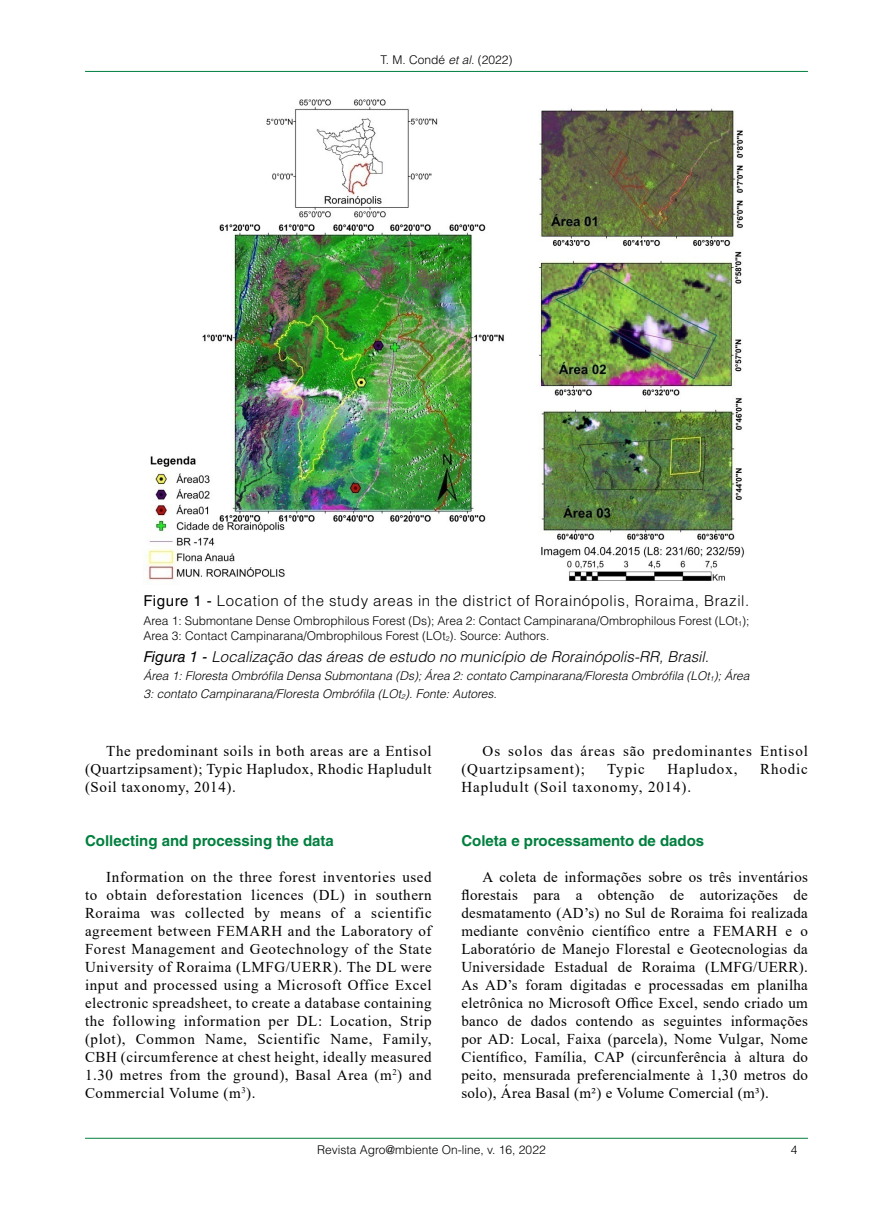
<style>
.page{position:relative;width:893px;height:1208px;background:#fff}
.page>*{position:absolute;margin:0;border:0;box-sizing:border-box;transform-origin:0 0}
.t1{font:15px/18px "Times New Roman";letter-spacing:.04em;color:#000101;text-align:justify}
.t2{font:15px/18px "Times New Roman";letter-spacing:.06em;color:#000101}
.t3{font:300 15px "Helvetica LT Std";letter-spacing:.04em;color:#000101}
.t4{font:italic 300 15px "Helvetica LT Std";color:#000101}
.t5{font:700 15px "Helvetica LT Std";color:#007f3e}
.t6{font:300 12px/15px "Helvetica LT Std";color:#000101}
.t7{font:italic 300 12px/18px "Helvetica LT Std";color:#000101}
.t8{font:300 12px "Helvetica LT Std";color:#000}
.s1{font-style:italic}
.s2{font-weight:400}
.s3{font-size:6.9px}
</style>
<div class="page">
<hr style="left:85px;top:71px;width:723px;height:1px;background:#007f3e">
<hr style="left:85px;top:1137px;width:723px;height:1px;background:#007f3e">
<img style="left:146px;top:99px;width:598px;height:482px">
<p class="t6" style="left:380px;top:52px;width:134px">T. M. Condé <span class="s1">et al.</span> (2022)</p>
<p class="t3" style="left:144px;top:591px;width:607px"><span class="s2">Figure 1 -</span> Location of the study areas in the district of Rorainópolis, Roraima, Brazil.</p>
<p class="t6" style="left:144px;top:613px;width:607px">Area 1: Submontane Dense Ombrophilous Forest (Ds); Area 2: Contact Campinarana/Ombrophilous Forest (LOt<span class="s3">1</span>);<br>Area 3: Contact Campinarana/Ombrophilous Forest (LOt<span class="s3">2</span>). Source: Authors.</p>
<p class="t4" style="left:144px;top:647px;width:567px"><span class="s2">Figura 1 -</span> Localização das áreas de estudo no município de Rorainópolis-RR, Brasil.</p>
<p class="t7" style="left:144px;top:667px;width:607px">Área 1: Floresta Ombrófila Densa Submontana (Ds); Área 2: contato Campinarana/Floresta Ombrófila (LOt<span class="s3">1</span>); Área<br>3: contato Campinarana/Floresta Ombrófila (LOt<span class="s3">2</span>). Fonte: Autores.</p>
<p class="t1" style="left:85px;top:742px;width:348px;text-indent:21px">The predominant soils in both areas are a Entisol (Quartzipsament); Typic Hapludox, Rhodic Hapludult (Soil taxonomy, 2014).</p>
<p class="t5" style="left:85px;top:832px;width:250px">Collecting and processing the data</p>
<p class="t1" style="left:85px;top:868px;width:348px;text-indent:21px">Information on the three forest inventories used to obtain deforestation licences (DL) in southern Roraima was collected by means of a scientific agreement between FEMARH and the Laboratory of Forest Management and Geotechnology of the State University of Roraima (LMFG/UERR). The DL were input and processed using a Microsoft Office Excel electronic spreadsheet, to create a database containing the following information per DL: Location, Strip (plot), Common Name, Scientific Name, Family, CBH (circumference at chest height, ideally measured 1.30 metres from the ground), Basal Area (m<sup>2</sup>) and Commercial Volume (m<sup>3</sup>).</p>
<p class="t2" style="left:461px;top:742px;width:348px;text-indent:21px">Os solos das áreas são predominantes Entisol (Quartzipsament);</p>
<p class="t1" style="left:607px;top:760px;width:39px">Typic</p>
<p class="t2" style="left:667px;top:760px;width:72px">Hapludox,</p>
<p class="t1" style="left:760px;top:760px;width:49px">Rhodic</p>
<p class="t2" style="left:461px;top:778px;width:231px">Hapludult (Soil taxonomy, 2014).</p>
<p class="t5" style="left:461px;top:832px;width:244px">Coleta e processamento de dados</p>
<p class="t1" style="left:461px;top:868px;width:348px;text-indent:21px">A coleta de informações sobre os três inventários florestais para a obtenção de autorizações de desmatamento (AD’s) no Sul de Roraima foi realizada mediante convênio científico entre a FEMARH e o Laboratório de Manejo Florestal e Geotecnologias da Universidade Estadual de Roraima (LMFG/UERR).<br>As AD’s foram digitadas e processadas em planilha eletrônica no Microsoft Office Excel, sendo criado um banco de dados contendo as seguintes informações por AD: Local, Faixa (parcela), Nome Vulgar, Nome Científico, Família, CAP (circunferência à altura do peito, mensurada preferencialmente à 1,30 metros do solo), Área Basal (m²) e Volume Comercial (m³).</p>
<p class="t6" style="left:317px;top:1142px;width:230px">Revista Agro@mbiente On-line, v. 16, 2022</p>
<p class="t8" style="left:791px;top:1142px;width:8px">4</p>
</div>
